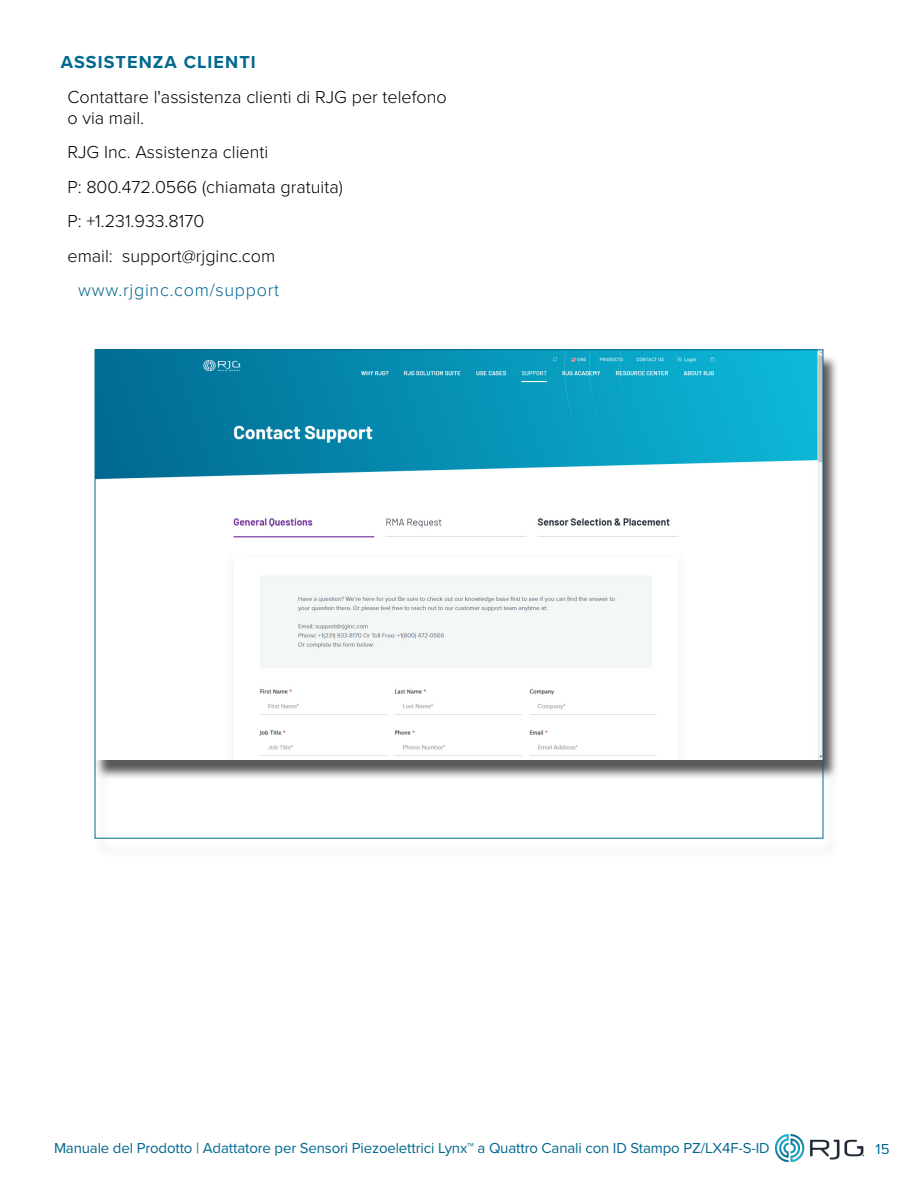
<style>
.page{position:relative;width:918px;height:1188px;background:#fff}
.page>*{position:absolute;margin:0;border:0;box-sizing:border-box;transform-origin:0 0}
.t1{font:300 18px/34.5px "Proxima Nova";color:#000}
.t2{font:300 18px "Proxima Nova";letter-spacing:.04em;color:#00688f}
.t3{font:700 18px "Proxima Nova";letter-spacing:.06em;color:#00688f}
.t4{font:15px "Proxima Nova";letter-spacing:-.01em;color:#00688f}
</style>
<div class="page">
<img style="left:776px;top:1134px;width:88px;height:27px">
<div style="left:94px;top:354px;width:745px;height:505px;background:#231f20;opacity:.75"></div>
<img style="left:97px;top:352px;width:724px;height:407px">
<p class="t3" style="left:61px;top:49px;width:197px">ASSISTENZA CLIENTI</p>
<p class="t1" style="left:68px;top:85px;width:381px;line-height:21px">Contattare l'assistenza clienti di RJG per telefono o via mail.</p>
<p class="t1" style="left:68px;top:134px;width:277px">RJG Inc. Assistenza clienti<br>P: 800.472.0566 (chiamata gratuita)<br>P: +1.231.933.8170<br>email: support@rjginc.com</p>
<p class="t2" style="left:78px;top:277px;width:202px">www.rjginc.com/support</p>
<p class="t4" style="left:54px;top:1136px;width:717px">Manuale del Prodotto | Adattatore per Sensori Piezoelettrici Lynx™ a Quattro Canali con ID Stampo PZ/LX4F‑S‑ID</p>
<p class="t4" style="left:876px;top:1137px;width:15px">15</p>
</div>
